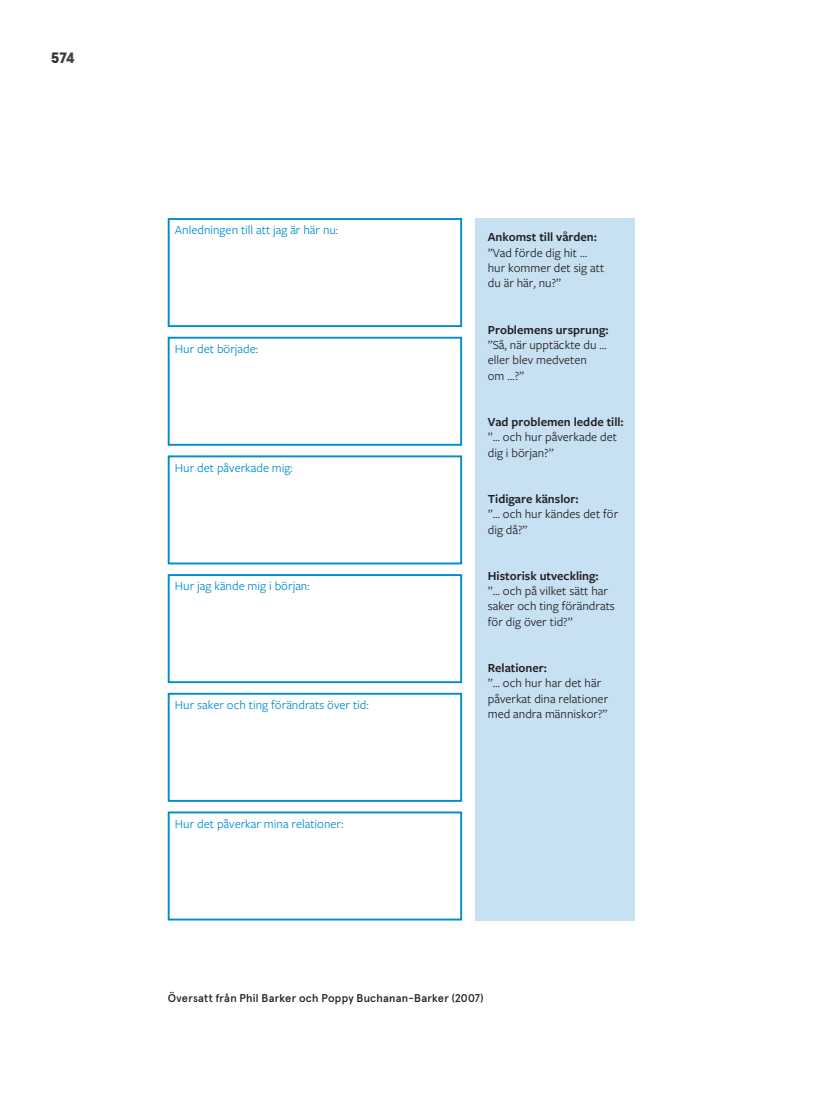
<style>
.page{position:relative;width:825px;height:1106px;background:#fff}
.page>*{position:absolute;margin:0;border:0;box-sizing:border-box;transform-origin:0 0}
.t1{font:900 15px "Apercu Pro";color:#231f20}
.t2{font:12.75px/15.3px "Freight Sans Pro";color:#231f20}
.t3{font:12.75px "Freight Sans Pro";color:#008dce}
.figurtext{font:500 11.25px "Apercu Arabic Pro";letter-spacing:.02em;color:#231f20}
.s1{font-weight:600}
</style>
<div class="page">
<div style="left:475px;top:218px;width:159px;height:702px;background:#c7e0f2"></div>
<div style="left:168px;top:218px;width:294px;height:109px;border:2px solid #008dce"></div>
<div style="left:168px;top:337px;width:294px;height:109px;border:2px solid #008dce"></div>
<div style="left:168px;top:455px;width:294px;height:109px;border:2px solid #008dce"></div>
<div style="left:168px;top:574px;width:294px;height:109px;border:2px solid #008dce"></div>
<div style="left:168px;top:693px;width:294px;height:108px;border:2px solid #008dce"></div>
<div style="left:168px;top:811px;width:294px;height:109px;border:2px solid #008dce"></div>
<p class="t1" style="left:51px;top:46px;width:25px">574</p>
<p class="t3" style="left:175px;top:221px;width:165px">Anledningen till att jag är här nu:</p>
<p class="t3" style="left:175px;top:340px;width:85px">Hur det började:</p>
<p class="t3" style="left:175px;top:459px;width:120px">Hur det påverkade mig:</p>
<p class="t3" style="left:175px;top:577px;width:136px">Hur jag kände mig i början:</p>
<p class="t3" style="left:175px;top:696px;width:195px">Hur saker och ting förändrats över tid:</p>
<p class="t3" style="left:175px;top:815px;width:170px">Hur det påverkar mina relationer:</p>
<p class="t2" style="left:488px;top:229px;width:118px"><span class="s1">Ankomst till vården: </span>”Vad förde dig hit … hur kommer det sig att du är här, nu?”</p>
<p class="t2" style="left:488px;top:321px;width:122px"><span class="s1">Problemens ursprung: </span>”Så, när upptäckte du … eller blev medveten<br>om …?”</p>
<p class="t2" style="left:488px;top:413px;width:138px"><span class="s1">Vad problemen ledde till: </span>”… och hur påverkade det dig i början?”</p>
<p class="t2" style="left:488px;top:490px;width:132px"><span class="s1">Tidigare känslor:<br></span>”… och hur kändes det för dig då?”</p>
<p class="t2" style="left:488px;top:567px;width:129px"><span class="s1">Historisk utveckling:<br></span>”… och på vilket sätt har saker och ting förändrats för dig över tid?”</p>
<p class="t2" style="left:488px;top:659px;width:122px"><span class="s1">Relationer:<br></span>”… och hur har det här påverkat dina relationer med andra människor?”</p>
<p class="figurtext" style="left:168px;top:989px;width:317px">Översatt från Phil Barker och Poppy Buchanan-Barker (2007)</p>
</div>
